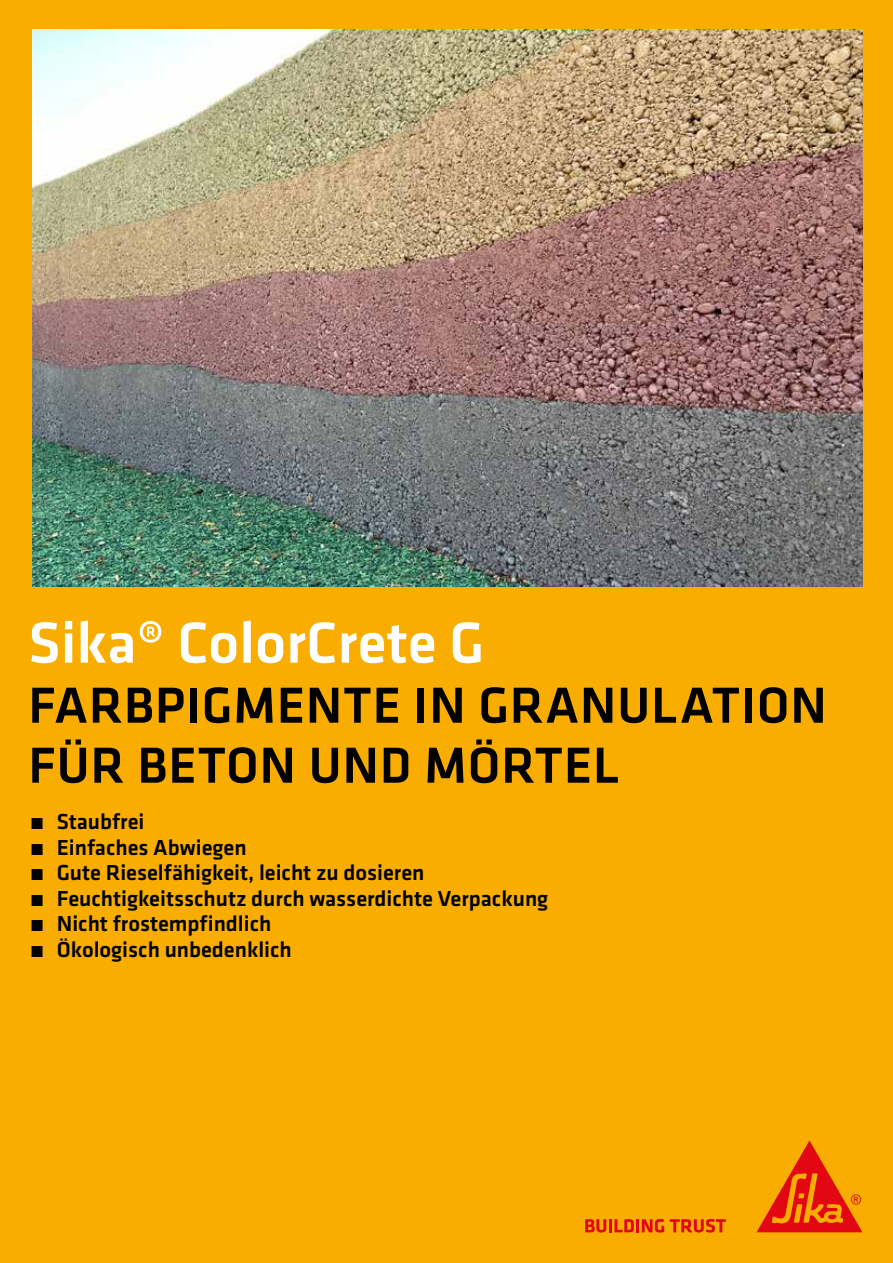
<style>
.page{position:relative;width:893px;height:1263px;background:#f8ad00}
.page>*{position:absolute;margin:0;border:0;box-sizing:border-box;transform-origin:0 0}
.t1{font:500 60px "Klavika";color:#fff}
.t2{font:500 52.5px/60px "Klavika";letter-spacing:.015em;color:#000}
.t3{font:500 22.5px/25.5px "Klavika";color:#000}
</style>
<div class="page">
<svg style="left:585px;top:1219px;width:79px;height:13px"></svg>
<svg style="left:670px;top:1219px;width:56px;height:13px"></svg>
<svg style="left:756px;top:1140px;width:106px;height:92px"></svg>
<img style="left:32px;top:30px;width:830px;height:557px">
<h1 class="t1" style="left:28px;top:602px;width:457px">Sika® ColorCrete G</h1>
<h2 class="t2" style="left:28px;top:674px;width:800px">FARBPIGMENTE IN GRANULATION<br>FÜR BETON UND MÖRTEL</h2>
<p class="t3" style="left:30px;top:808px;width:520px">́ Staubfrei<br>́ Einfaches Abwiegen<br>́ Gute Rieselfähigkeit, leicht zu dosieren<br>́ Feuchtigkeitsschutz durch wasserdichte Verpackung ́ Nicht frostempfindlich<br>́ Ökologisch unbedenklich</p>
</div>
